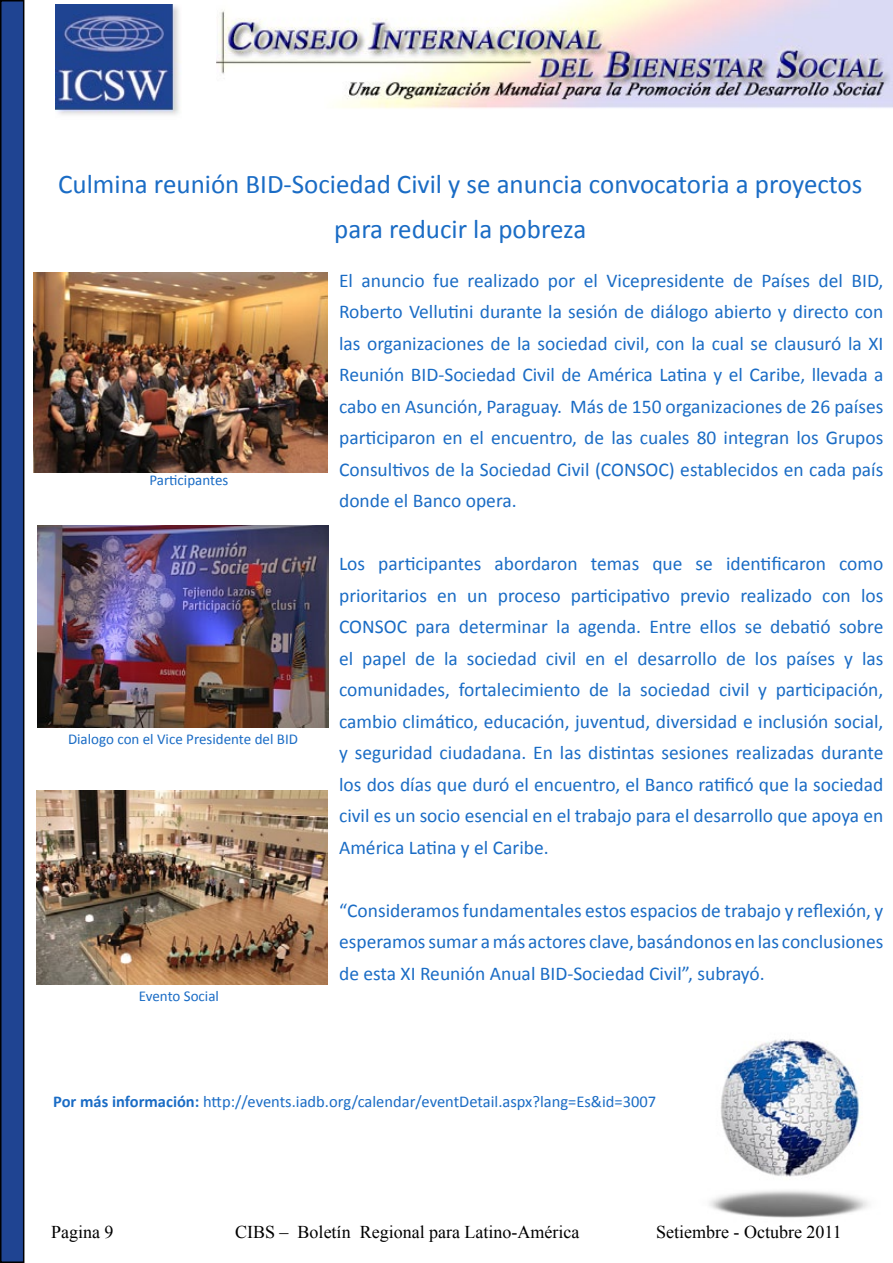
<style>
.page{position:relative;width:893px;height:1263px;background:#fff}
.page>*{position:absolute;margin:0;border:0;box-sizing:border-box;transform-origin:0 0}
.t1{font:27px/45px "Calibri";color:#1a6cc5;text-align:center}
.t2{font:19.5px/31.5px "Calibri";color:#1a6cc5;text-align:justify}
.t3{font:18px "Times New Roman";color:#000}
.t4{font:16.5px "Calibri";color:#1a6cc5}
.t5{font:15px "Calibri";color:#1a6cc5}
.s1{font-weight:700}
</style>
<div class="page">
<img style="left:217px;top:0;width:676px;height:109px">
<img style="left:55px;top:4px;width:125px;height:111px">
<img style="left:709px;top:1039px;width:159px;height:179px">
<div style="left:1px;top:1px;width:23px;height:1261px;background:#1f4492"></div>
<div style="left:0;top:0;width:24px;height:1263px;border:2px solid #000"></div>
<img style="left:33px;top:272px;width:295px;height:200px">
<img style="left:37px;top:525px;width:292px;height:202px">
<img style="left:37px;top:791px;width:290px;height:193px">
<h1 class="t1" style="left:58px;top:162px;width:806px">Culmina reunión BID-Sociedad Civil y se anuncia convocatoria a proyectos para reducir la pobreza</h1>
<p class="t5" style="left:149px;top:471px;width:80px">Participantes</p>
<p class="t5" style="left:68px;top:729px;width:231px">Dialogo con el Vice Presidente del BID</p>
<p class="t5" style="left:139px;top:986px;width:82px">Evento Social</p>
<p class="t2" style="left:339px;top:265px;width:546px">El anuncio fue realizado por el Vicepresidente de Países del BID, Roberto Vellutini durante la sesión de diálogo abierto y directo con las organizaciones de la sociedad civil, con la cual se clausuró la XI Reunión BID-Sociedad Civil de América Latina y el Caribe, llevada a cabo en Asunción, Paraguay. Más de 150 organizaciones de 26 países participaron en el encuentro, de las cuales 80 integran los Grupos Consultivos de la Sociedad Civil (CONSOC) establecidos en cada país donde el Banco opera.</p>
<p class="t2" style="left:339px;top:548px;width:546px">Los participantes abordaron temas que se identificaron como prioritarios en un proceso participativo previo realizado con los CONSOC para determinar la agenda. Entre ellos se debatió sobre el papel de la sociedad civil en el desarrollo de los países y las comunidades, fortalecimiento de la sociedad civil y participación, cambio climático, educación, juventud, diversidad e inclusión social, y seguridad ciudadana. En las distintas sesiones realizadas durante los dos días que duró el encuentro, el Banco ratificó que la sociedad civil es un socio esencial en el trabajo para el desarrollo que apoya en América Latina y el Caribe.</p>
<p class="t2" style="left:339px;top:895px;width:546px">“Consideramos fundamentales estos espacios de trabajo y reflexión, y esperamos sumar a más actores clave, basándonos en las conclusiones de esta XI Reunión Anual BID-Sociedad Civil”, subrayó.</p>
<p class="t4" style="left:53px;top:1091px;width:605px"><span class="s1">Por más información:</span> http://events.iadb.org/calendar/eventDetail.aspx?lang=Es&amp;id=3007</p>
<p class="t3" style="left:51px;top:1220px;width:64px">Pagina 9</p>
<p class="t3" style="left:235px;top:1220px;width:346px">CIBS – Boletín Regional para Latino-América</p>
<p class="t3" style="left:656px;top:1220px;width:187px">Setiembre - Octubre 2011</p>
</div>
